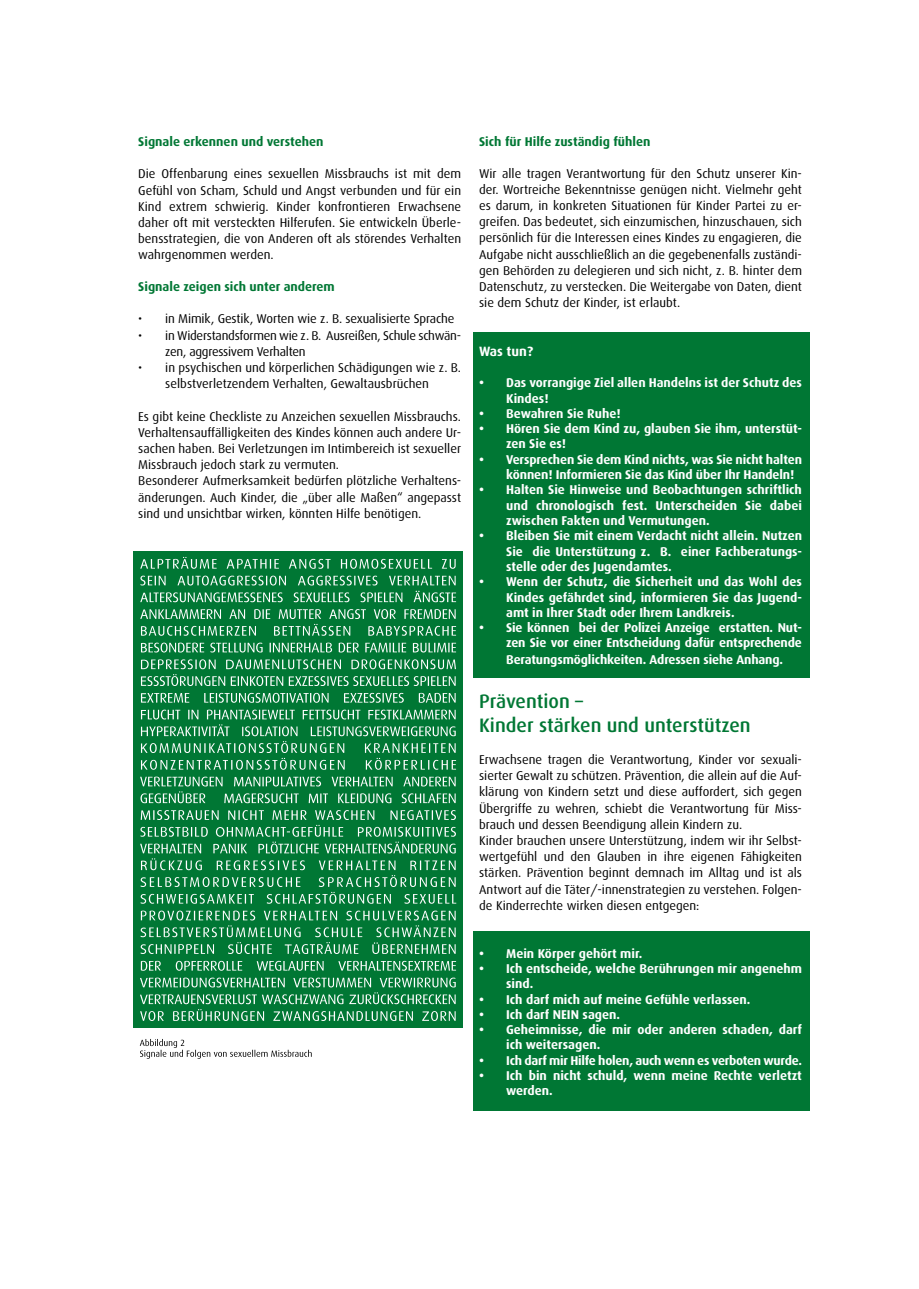
<style>
.page{position:relative;width:919px;height:1289px;background:#fff}
.page>*{position:absolute;margin:0;border:0;box-sizing:border-box;transform-origin:0 0}
.t1{font:500 19.5px/23.4px "Dax";color:#007734}
.t2{font:700 13.5px "Dax";color:#fff}
.t3{font:12.75px/16.2px "Dax";color:#000;text-align:justify}
.t4{font:700 12.75px/15.3px "Dax";color:#fff}
.t5{font:700 12.75px "Dax";color:#007734}
.t6{font:12.75px/16.2px "Dax";letter-spacing:-.02em;color:#000}
.t7{font:700 12.75px "Dax";letter-spacing:-.02em;color:#fff}
</style>
<div class="page">
<div style="left:472px;top:931px;width:337px;height:179px;background:#007734"></div>
<div style="left:472px;top:332px;width:337px;height:346px;background:#007734"></div>
<div style="left:133px;top:552px;width:329px;height:475px;background:#007734"></div>
<svg style="left:140px;top:977px;width:315px;height:43px"></svg>
<svg style="left:141px;top:960px;width:315px;height:10px"></svg>
<svg style="left:140px;top:910px;width:315px;height:44px"></svg>
<svg style="left:140px;top:810px;width:316px;height:93px"></svg>
<svg style="left:140px;top:776px;width:315px;height:27px"></svg>
<svg style="left:141px;top:709px;width:315px;height:60px"></svg>
<svg style="left:141px;top:693px;width:314px;height:9px"></svg>
<svg style="left:141px;top:659px;width:315px;height:27px"></svg>
<svg style="left:141px;top:642px;width:315px;height:10px"></svg>
<svg style="left:140px;top:609px;width:316px;height:26px"></svg>
<svg style="left:140px;top:575px;width:316px;height:27px"></svg>
<svg style="left:140px;top:557px;width:315px;height:12px"></svg>
<svg style="left:140px;top:1039px;width:171px;height:19px"></svg>
<p class="t5" style="left:138px;top:134px;width:187px">Signale erkennen und verstehen</p>
<p class="t3" style="left:138px;top:166px;width:324px">Die Offenbarung eines sexuellen Missbrauchs ist mit dem Gefühl von Scham, Schuld und Angst verbunden und für ein Kind extrem schwierig. Kinder konfrontieren Erwachsene daher oft mit versteckten Hilferufen. Sie entwickeln Überle&shy;bensstrategien, die von Anderen oft als störendes Verhalten wahrgenommen werden.</p>
<p class="t5" style="left:138px;top:279px;width:198px">Signale zeigen sich unter anderem</p>
<p class="t3" style="left:138px;top:311px;width:318px">• in Mimik, Gestik, Worten wie z. B. sexualisierte Sprache</p>
<p class="t6" style="left:165px;top:327px;width:297px;text-indent:-27px">• in Widerstandsformen wie z. B. Ausreißen, Schule schwän&shy;zen, aggressivem Verhalten</p>
<p class="t3" style="left:138px;top:359px;width:324px;text-align:center">• in psychischen und körperlichen Schädigungen wie z. B. selbstverletzendem Verhalten, Gewaltausbrüchen</p>
<p class="t3" style="left:138px;top:408px;width:324px;text-align:left">Es gibt keine Checkliste zu Anzeichen sexuellen Missbrauchs.<br>Verhaltensauffälligkeiten des Kindes können auch andere Ur&shy;sachen haben. Bei Verletzungen im Intimbereich ist sexueller Missbrauch jedoch stark zu vermuten.<br>Besonderer Aufmerksamkeit bedürfen plötzliche Verhaltens&shy;änderungen. Auch Kinder, die „über alle Maßen“ angepasst sind und unsichtbar wirken, könnten Hilfe benötigen.</p>
<p class="t5" style="left:479px;top:134px;width:173px">Sich für Hilfe zuständig fühlen</p>
<p class="t3" style="left:479px;top:165px;width:324px">Wir alle tragen Verantwortung für den Schutz unserer Kin&shy;der. Wortreiche Bekenntnisse genügen nicht. Vielmehr geht es darum, in konkreten Situationen für Kinder Partei zu er&shy;greifen. Das bedeutet, sich einzumischen, hinzuschauen, sich persönlich für die Interessen eines Kindes zu engagieren, die Aufgabe nicht ausschließlich an die gegebenenfalls zuständi&shy;gen Behörden zu delegieren und sich nicht, z. B. hinter dem Datenschutz, zu verstecken. Die Weitergabe von Daten, dient sie dem Schutz der Kinder, ist erlaubt.</p>
<p class="t2" style="left:479px;top:343px;width:55px">Was tun?</p>
<p class="t4" style="left:506px;top:375px;width:297px;text-indent:-27px">• Das vorrangige Ziel allen Handelns ist der Schutz des<br>Kindes!</p>
<p class="t4" style="left:479px;top:406px;width:143px">• Bewahren Sie Ruhe!</p>
<p class="t4" style="left:506px;top:421px;width:297px;text-indent:-27px">• Hören Sie dem Kind zu, glauben Sie ihm, unterstüt&shy;zen Sie es!</p>
<p class="t4" style="left:506px;top:452px;width:297px;text-indent:-27px">• Versprechen Sie dem Kind nichts, was Sie nicht halten können! Informieren Sie das Kind über Ihr Handeln!</p>
<p class="t4" style="left:506px;top:482px;width:297px;text-align:justify;text-indent:-27px">• Halten Sie Hinweise und Beobachtungen schriftlich und chronologisch fest. Unterscheiden Sie dabei zwischen Fakten und Vermutungen.</p>
<p class="t4" style="left:506px;top:528px;width:297px;text-align:justify;text-indent:-27px">• Bleiben Sie mit einem Verdacht nicht allein. Nutzen Sie die Unterstützung z. B. einer Fachberatungs&shy;stelle oder des Jugendamtes.</p>
<p class="t4" style="left:506px;top:574px;width:297px;text-align:justify;text-indent:-27px">• Wenn der Schutz, die Sicherheit und das Wohl des Kindes gefährdet sind, informieren Sie das Jugend&shy;amt in Ihrer Stadt oder Ihrem Landkreis.</p>
<p class="t4" style="left:506px;top:620px;width:297px;line-height:15.8px;text-align:justify;text-indent:-27px">• Sie können bei der Polizei Anzeige erstatten. Nut&shy;zen Sie vor einer Entscheidung dafür entsprechende Beratungsmöglichkeiten. Adressen siehe Anhang.</p>
<h1 class="t1" style="left:479px;top:689px;width:273px">Prävention –<br>Kinder stärken und unterstützen</h1>
<p class="t3" style="left:479px;top:751px;width:324px;text-align:left">Erwachsene tragen die Verantwortung, Kinder vor sexuali&shy;sierter Gewalt zu schützen. Prävention, die allein auf die Auf&shy;klärung von Kindern setzt und diese auffordert, sich gegen Übergriffe zu wehren, schiebt die Verantwortung für Miss&shy;brauch und dessen Beendigung allein Kindern zu.<br>Kinder brauchen unsere Unterstützung, indem wir ihr Selbst&shy;wertgefühl und den Glauben in ihre eigenen Fähigkeiten stärken. Prävention beginnt demnach im Alltag und ist als Antwort auf die Täter/-innenstrategien zu verstehen. Folgen&shy;de Kinderrechte wirken diesen entgegen:</p>
<p class="t4" style="left:479px;top:945px;width:165px">• Mein Körper gehört mir.</p>
<p class="t4" style="left:506px;top:960px;width:297px;text-indent:-27px">• Ich entscheide, welche Berührungen mir angenehm sind.</p>
<p class="t4" style="left:479px;top:991px;width:273px">• Ich darf mich auf meine Gefühle verlassen.</p>
<p class="t4" style="left:479px;top:1006px;width:142px">• Ich darf NEIN sagen.</p>
<p class="t4" style="left:506px;top:1022px;width:297px;text-indent:-27px">• Geheimnisse, die mir oder anderen schaden, darf ich weitersagen.</p>
<p class="t7" style="left:479px;top:1053px;width:324px">• Ich darf mir Hilfe holen, auch wenn es verboten wurde.</p>
<p class="t4" style="left:506px;top:1068px;width:297px;text-indent:-27px">• Ich bin nicht schuld, wenn meine Rechte verletzt werden.</p>
</div>
